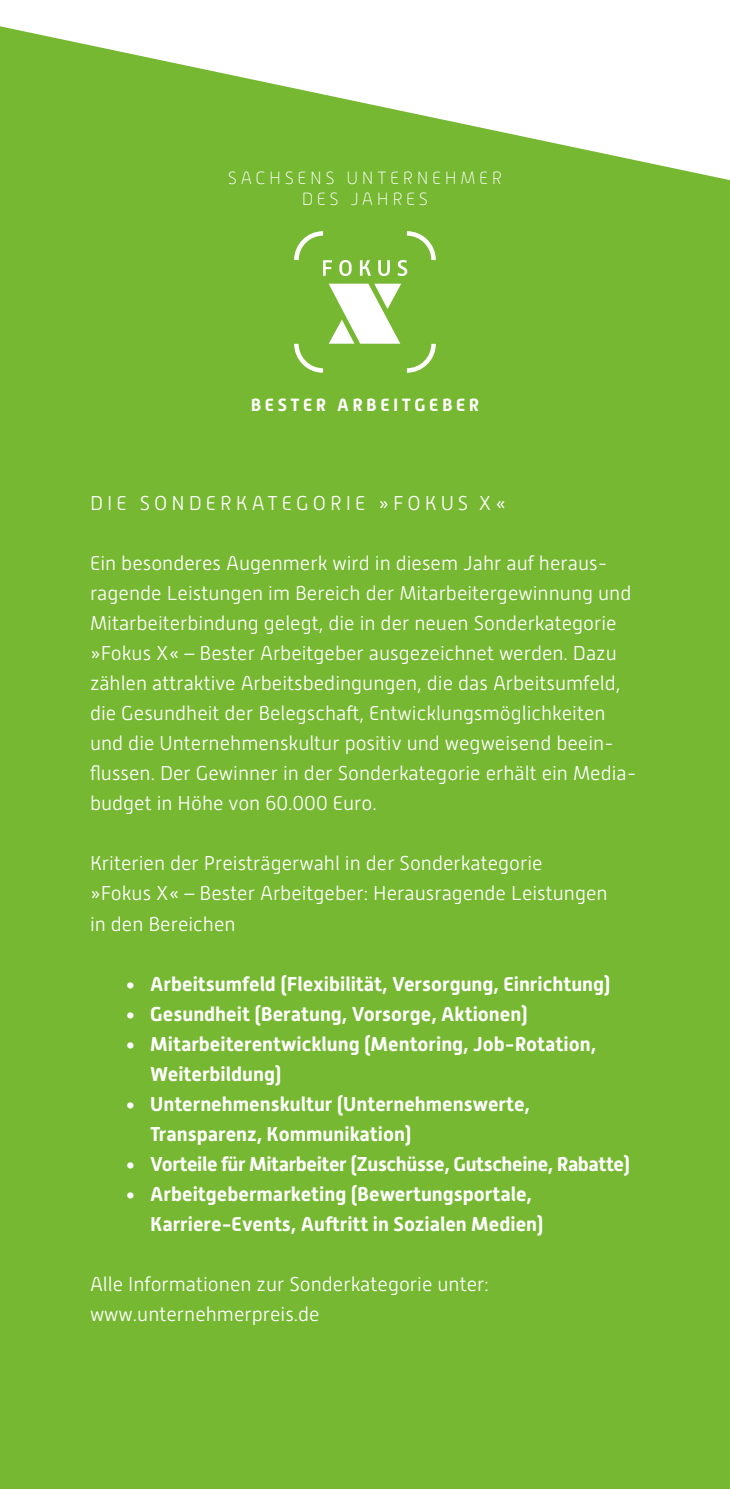
<style>
.page{position:relative;width:730px;height:1489px;background:#fff}
.page>*{position:absolute;margin:0;border:0;box-sizing:border-box;transform-origin:0 0}
.t1{font:300 20px/30px "Alwyn New";color:#fff}
.t2{font:700 20px/30px "Alwyn New";color:#fff}
.t3{font:700 20px "Alwyn New";letter-spacing:-.02em;color:#fff}
.t4{font:300 20px "Alwyn New";letter-spacing:.2em;color:#fff}
.t5{font:100 17.75px/21.2px "Alwyn New";letter-spacing:.2em;color:#fff;text-align:center}
.t6{font:700 17.75px "Alwyn New";letter-spacing:.2em;color:#fff}
</style>
<div class="page">
<div style="left:0;top:26px;width:730px;height:1462px;background:#76b832"></div>
<svg style="left:329px;top:284px;width:72px;height:60px"></svg>
<svg style="left:407px;top:344px;width:29px;height:29px"></svg>
<svg style="left:294px;top:344px;width:29px;height:29px"></svg>
<svg style="left:294px;top:231px;width:142px;height:45px;background:#87c04b"></svg>
<p class="t5" style="left:228px;top:167px;width:275px">SACHSENS UNTERNEHMER<br>DES JAHRES</p>
<p class="t6" style="left:251px;top:395px;width:230px">BESTER ARBEITGEBER</p>
<p class="t4" style="left:90px;top:492px;width:418px">DIE SONDERKATEGORIE »FOKUS X«</p>
<p class="t1" style="left:90px;top:548px;width:548px">Ein besonderes Augenmerk wird in diesem Jahr auf heraus&shy;ragende Leistungen im Bereich der Mitarbeitergewinnung und Mitarbeiterbindung gelegt, die in der neuen Sonderkategorie »Fokus X« – Bester Arbeitgeber ausgezeichnet werden. Dazu zählen attraktive Arbeitsbedingungen, die das Arbeitsumfeld, die Gesundheit der Belegschaft, Entwicklungsmöglichkeiten und die Unternehmenskultur positiv und wegweisend beein&shy;flussen. Der Gewinner in der Sonderkategorie erhält ein Media&shy;budget in Höhe von 60.000 Euro.</p>
<p class="t1" style="left:90px;top:848px;width:519px">Kriterien der Preisträgerwahl in der Sonderkategorie »Fokus X« – Bester Arbeitgeber: Herausragende Leistungen in den Bereichen</p>
<p class="t2" style="left:125px;top:968px;width:487px">• Arbeitsumfeld (Flexibilität, Versorgung, Einrichtung)</p>
<p class="t2" style="left:125px;top:998px;width:404px">• Gesundheit (Beratung, Vorsorge, Aktionen)</p>
<p class="t2" style="left:150px;top:1028px;width:447px;text-indent:-25px">• Mitarbeiterentwicklung (Mentoring, Job-Rotation,<br>Weiterbildung)</p>
<p class="t2" style="left:150px;top:1088px;width:381px;text-indent:-25px">• Unternehmenskultur (Unternehmenswerte,<br>Transparenz, Kommunikation)</p>
<p class="t3" style="left:125px;top:1151px;width:506px">• Vorteile für Mitarbeiter (Zuschüsse, Gutscheine, Rabatte)</p>
<p class="t2" style="left:150px;top:1178px;width:395px;text-indent:-25px">• Arbeitgebermarketing (Bewertungsportale,<br>Karriere-Events, Auftritt in Sozialen Medien)</p>
<p class="t1" style="left:90px;top:1268px;width:400px">Alle Informationen zur Sonderkategorie unter: www.unternehmerpreis.de</p>
</div>
